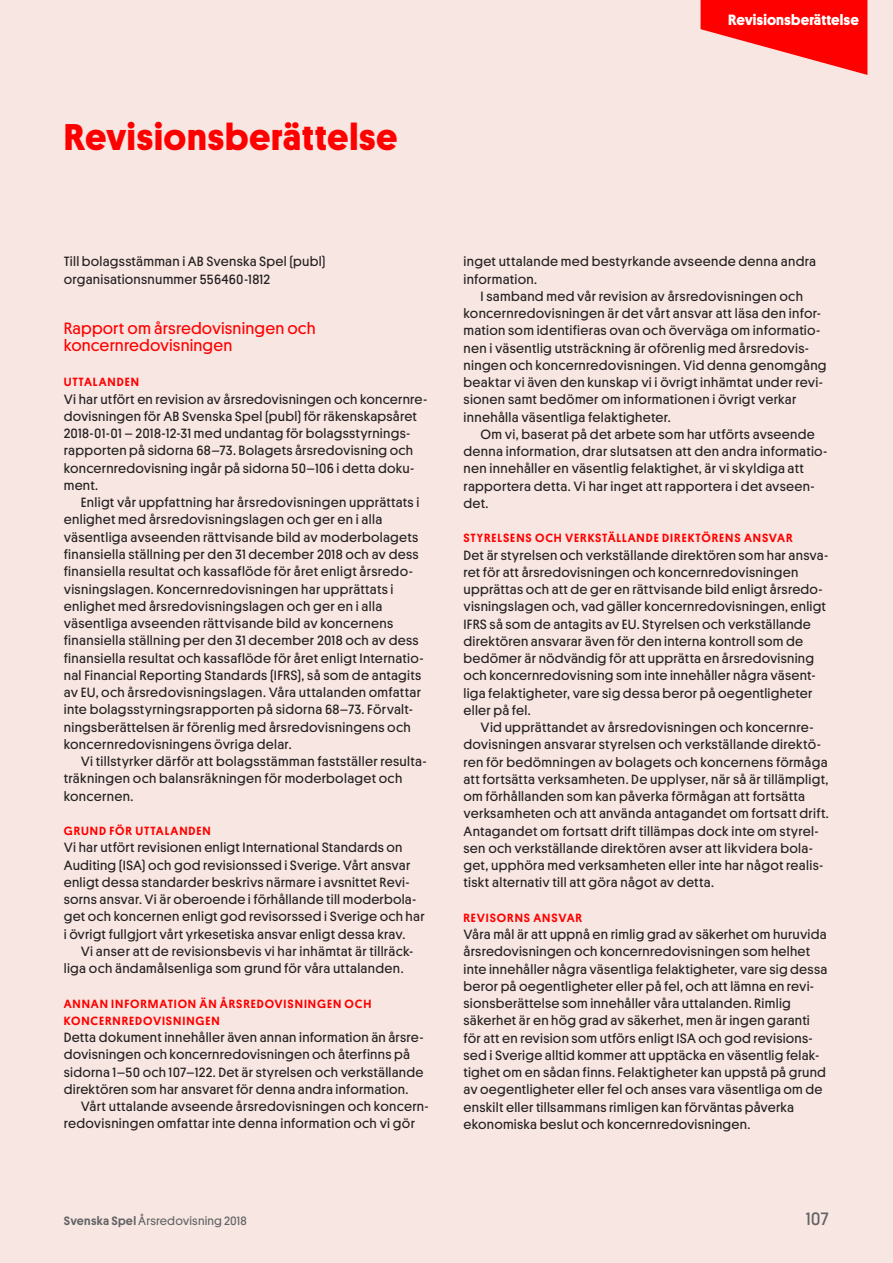
<style>
.page{position:relative;width:893px;height:1263px;background:#f7e6e1}
.page>*{position:absolute;margin:0;border:0;box-sizing:border-box;transform-origin:0 0}
.t1{font:700 37.5px "Svenska Spel Platform";letter-spacing:.01em;color:#f00}
.t2{font:18px "Svenska Spel Platform";color:#636366}
.t3{font:16.5px/17.2px "Svenska Spel Platform";letter-spacing:.01em;color:#f00}
.t4{font:700 15px "Svenska Spel Platform";color:#fff}
.t5{font:13.5px/17.2px "Svenska Spel Platform";letter-spacing:.015em;color:#231f20}
.t6{font:12.15px "Svenska Spel Platform";letter-spacing:.01em;color:#636366}
.t7{font:500 12px/17.2px "Svenska Spel Platform";letter-spacing:.07em;color:#f00}
.s1{font-weight:500}
</style>
<div class="page">
<svg style="left:701px;top:0;width:166px;height:75px"></svg>
<h1 class="t1" style="left:64px;top:109px;width:335px">Revisionsberättelse</h1>
<p class="t4" style="left:728px;top:9px;width:132px">Revisionsberättelse</p>
<p class="t5" style="left:64px;top:252px;width:263px">Till bolagsstämman i AB Svenska Spel (publ) organisationsnummer 556460-1812</p>
<p class="t3" style="left:64px;top:318px;width:253px">Rapport om årsredovisningen och koncernredovisningen</p>
<p class="t7" style="left:64px;top:373px;width:77px">UTTALANDEN</p>
<p class="t5" style="left:64px;top:389px;width:365px">Vi har utfört en revision av årsredovisningen och koncernre&shy;dovisningen för AB Svenska Spel (publ) för räkenskapsåret 2018-01-01 – 2018-12-31 med undantag för bolagsstyrnings&shy;rapporten på sidorna 68–73. Bolagets årsredovisning och koncernredovisning ingår på sidorna 50–106 i detta doku&shy;ment.</p>
<p class="t5" style="left:64px;top:493px;width:361px;text-indent:17px">Enligt vår uppfattning har årsredovisningen upprättats i enlighet med årsredovisningslagen och ger en i alla väsentliga avseenden rättvisande bild av moderbolagets finansiella ställning per den 31 december 2018 och av dess finansiella resultat och kassaflöde för året enligt årsredo&shy;visningslagen. Koncernredovisningen har upprättats i enlighet med årsredovisningslagen och ger en i alla väsentliga avseenden rättvisande bild av koncernens finansiella ställning per den 31 december 2018 och av dess finansiella resultat och kassaflöde för året enligt Internatio&shy;nal Financial Reporting Standards (IFRS), så som de antagits av EU, och årsredovisningslagen. Våra uttalanden omfattar inte bolagsstyrningsrapporten på sidorna 68–73. Förvalt&shy;ningsberättelsen är förenlig med årsredovisningens och koncernredovisningens övriga delar.</p>
<p class="t5" style="left:64px;top:752px;width:364px;text-indent:17px">Vi tillstyrker därför att bolagsstämman fastställer resulta&shy;träkningen och balansräkningen för moderbolaget och koncernen.</p>
<p class="t7" style="left:64px;top:821px;width:149px">GRUND FÖR UTTALANDEN</p>
<p class="t5" style="left:64px;top:838px;width:362px">Vi har utfört revisionen enligt International Standards on Auditing (ISA) och god revisionssed i Sverige. Vårt ansvar enligt dessa standarder beskrivs närmare i avsnittet Revi&shy;sorns ansvar. Vi är oberoende i förhållande till moderbola&shy;get och koncernen enligt god revisorssed i Sverige och har i övrigt fullgjort vårt yrkesetiska ansvar enligt dessa krav.</p>
<p class="t5" style="left:64px;top:941px;width:351px;text-indent:17px">Vi anser att de revisionsbevis vi har inhämtat är tillräck&shy;liga och ändamålsenliga som grund för våra uttalanden.</p>
<p class="t7" style="left:64px;top:994px;width:309px">ANNAN INFORMATION ÄN ÅRSREDOVISNINGEN OCH<br>KONCERNREDOVISNINGEN</p>
<p class="t5" style="left:64px;top:1028px;width:361px">Detta dokument innehåller även annan information än årsre&shy;dovisningen och koncernredovisningen och återfinns på sidorna 1–50 och 107–122. Det är styrelsen och verkställande direktören som har ansvaret för denna andra information.</p>
<p class="t5" style="left:64px;top:1097px;width:367px;text-indent:17px">Vårt uttalande avseende årsredovisningen och koncern&shy;redovisningen omfattar inte denna information och vi gör</p>
<p class="t5" style="left:463px;top:252px;width:354px">inget uttalande med bestyrkande avseende denna andra information.</p>
<p class="t5" style="left:463px;top:287px;width:365px;text-indent:17px">I samband med vår revision av årsredovisningen och koncernredovisningen är det vårt ansvar att läsa den infor&shy;mation som identifieras ovan och överväga om informatio&shy;nen i väsentlig utsträckning är oförenlig med årsredovis&shy;ningen och koncernredovisningen. Vid denna genomgång beaktar vi även den kunskap vi i övrigt inhämtat under revi&shy;sionen samt bedömer om informationen i övrigt verkar innehålla väsentliga felaktigheter.</p>
<p class="t5" style="left:463px;top:425px;width:365px;text-indent:17px">Om vi, baserat på det arbete som har utförts avseende denna information, drar slutsatsen att den andra informatio&shy;nen innehåller en väsentlig felaktighet, är vi skyldiga att rapportera detta. Vi har inget att rapportera i det avseen&shy;det.</p>
<p class="t7" style="left:463px;top:529px;width:331px">STYRELSENS OCH VERKSTÄLLANDE DIREKTÖRENS ANSVAR</p>
<p class="t5" style="left:463px;top:545px;width:366px">Det är styrelsen och verkställande direktören som har ansva&shy;ret för att årsredovisningen och koncernredovisningen upprättas och att de ger en rättvisande bild enligt årsredo&shy;visningslagen och, vad gäller koncernredovisningen, enligt IFRS så som de antagits av EU. Styrelsen och verkställande direktören ansvarar även för den interna kontroll som de bedömer är nödvändig för att upprätta en årsredovisning och koncernredovisning som inte innehåller några väsent&shy;liga felaktigheter, vare sig dessa beror på oegentligheter eller på fel.</p>
<p class="t5" style="left:463px;top:718px;width:367px;text-indent:17px">Vid upprättandet av årsredovisningen och koncernre&shy;dovisningen ansvarar styrelsen och verkställande direktö&shy;ren för bedömningen av bolagets och koncernens förmåga att fortsätta verksamheten. De upplyser, när så är tillämpligt, om förhållanden som kan påverka förmågan att fortsätta verksamheten och att använda antagandet om fortsatt drift.<br>Antagandet om fortsatt drift tillämpas dock inte om styrel&shy;sen och verkställande direktören avser att likvidera bola&shy;get, upphöra med verksamheten eller inte har något realis&shy;tiskt alternativ till att göra något av detta.</p>
<p class="t7" style="left:463px;top:908px;width:120px">REVISORNS ANSVAR</p>
<p class="t5" style="left:463px;top:925px;width:365px">Våra mål är att uppnå en rimlig grad av säkerhet om huruvida årsredovisningen och koncernredovisningen som helhet inte innehåller några väsentliga felaktigheter, vare sig dessa beror på oegentligheter eller på fel, och att lämna en revi&shy;sionsberättelse som innehåller våra uttalanden. Rimlig säkerhet är en hög grad av säkerhet, men är ingen garanti för att en revision som utförs enligt ISA och god revisions&shy;sed i Sverige alltid kommer att upptäcka en väsentlig felak&shy;tighet om en sådan finns. Felaktigheter kan uppstå på grund av oegentligheter eller fel och anses vara väsentliga om de enskilt eller tillsammans rimligen kan förväntas påverka ekonomiska beslut och koncernredovisningen.</p>
<p class="t6" style="left:64px;top:1211px;width:185px"><span class="s1">Svenska Spel</span> Årsredovisning 2018</p>
<h2 class="t2" style="left:806px;top:1205px;width:25px">107</h2>
</div>
